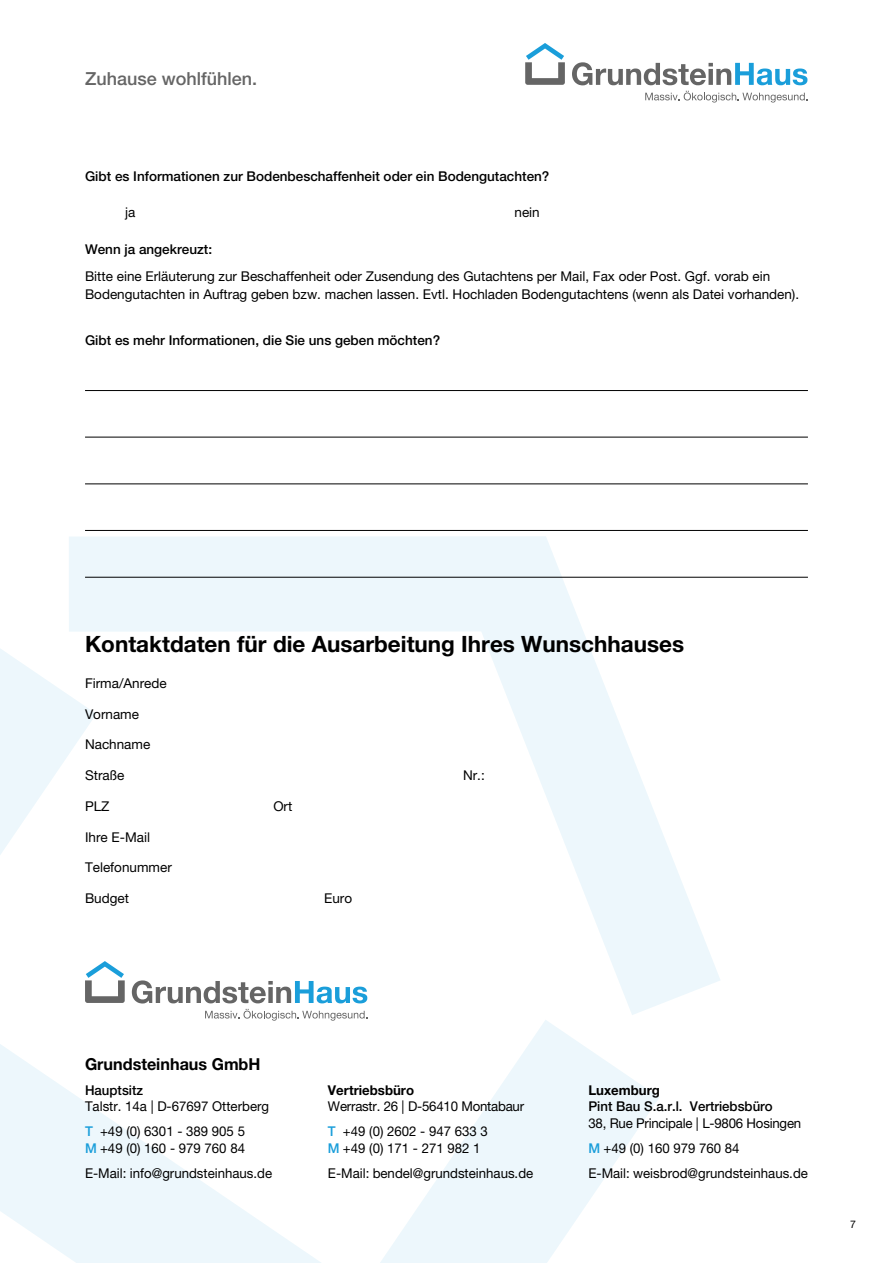
<style>
.page{position:relative;width:893px;height:1263px;background:#fff}
.page>*{position:absolute;margin:0;border:0;box-sizing:border-box;transform-origin:0 0}
.t1{font:22.5px "Helvetica Neue LT 75 Bd";color:#000}
.t2{font:18px "Helvetica Neue LT 65 Md";color:#656565}
.t3{font:16.5px "Helvetica Neue LT 75 Bd";color:#000}
.t4{font:13.5px/25px "Helvetica Neue LT 55 Rm";color:#000}
.t5{font:13.5px "Helvetica Neue LT 65 Md";color:#000}
.t6{font:13.5px "Helvetica Neue LT 75 Bd";color:#000}
.t7{font:10.5px "Helvetica Neue LT 55 Rm";color:#000}
.s1{font-family:"Helvetica Neue LT 65 Md";color:#1a9eda}
</style>
<div class="page">
<svg style="left:69px;top:536px;width:652px;height:468px;fill:#edf7fc"></svg>
<svg style="left:0;top:636px;width:660px;height:627px"></svg>
<hr style="left:85px;top:390px;width:723px;height:1px;background:#000">
<hr style="left:85px;top:483px;width:723px;height:1px;background:#000">
<hr style="left:85px;top:577px;width:723px;height:1px;background:#000">
<hr style="left:85px;top:437px;width:723px;height:1px;background:#000">
<hr style="left:85px;top:530px;width:723px;height:1px;background:#000">
<svg style="left:525px;top:43px;width:40px;height:42px"></svg>
<svg style="left:572px;top:62px;width:235px;height:23px"></svg>
<svg style="left:645px;top:91px;width:163px;height:12px"></svg>
<svg style="left:85px;top:961px;width:40px;height:42px"></svg>
<svg style="left:132px;top:980px;width:235px;height:23px"></svg>
<svg style="left:205px;top:1009px;width:162px;height:12px"></svg>
<h2 class="t2" style="left:85px;top:68px;width:174px">Zuhause wohlfühlen.</h2>
<p class="t5" style="left:85px;top:168px;width:466px">Gibt es Informationen zur Bodenbeschaffenheit oder ein Bodengutachten?</p>
<p class="t4" style="left:125px;top:200px;width:12px">ja</p>
<p class="t4" style="left:514px;top:200px;width:27px">nein</p>
<p class="t5" style="left:85px;top:241px;width:129px">Wenn ja angekreuzt:</p>
<p class="t4" style="left:85px;top:267px;width:716px;line-height:18px">Bitte eine Erläuterung zur Beschaffenheit oder Zusendung des Gutachtens per Mail, Fax oder Post. Ggf. vorab ein<br>Bodengutachten in Auftrag geben bzw. machen lassen. Evtl. Hochladen Bodengutachtens (wenn als Datei vorhanden).</p>
<p class="t5" style="left:85px;top:332px;width:357px">Gibt es mehr Informationen, die Sie uns geben möchten?</p>
<h1 class="t1" style="left:85px;top:629px;width:601px">Kontaktdaten für die Ausarbeitung Ihres Wunschhauses</h1>
<p class="t4" style="left:85px;top:670px;width:83px">Firma/Anrede</p>
<p class="t4" style="left:85px;top:701px;width:56px">Vorname</p>
<p class="t4" style="left:85px;top:732px;width:67px">Nachname</p>
<p class="t4" style="left:85px;top:762px;width:41px">Straße</p>
<p class="t4" style="left:463px;top:762px;width:23px">Nr.:</p>
<p class="t4" style="left:85px;top:793px;width:26px">PLZ</p>
<p class="t4" style="left:273px;top:793px;width:21px">Ort</p>
<p class="t4" style="left:85px;top:824px;width:67px">Ihre E-Mail</p>
<p class="t4" style="left:85px;top:855px;width:88px">Telefonummer</p>
<p class="t4" style="left:85px;top:885px;width:46px">Budget</p>
<p class="t4" style="left:324px;top:885px;width:29px">Euro</p>
<p class="t3" style="left:85px;top:1053px;width:177px">Grundsteinhaus GmbH</p>
<p class="t5" style="left:85px;top:1082px;width:60px">Hauptsitz</p>
<p class="t4" style="left:85px;top:1093px;width:186px">Talstr. 14a | D-67697 Otterberg<br><span class="s1">T</span> +49 (0) 6301 - 389 905 5</p>
<p class="t4" style="left:85px;top:1135px;width:189px"><span class="s1">M</span> +49 (0) 160 - 979 760 84<br>E-Mail: info@grundsteinhaus.de</p>
<p class="t6" style="left:328px;top:1081px;width:88px">Vertriebsbüro</p>
<p class="t4" style="left:328px;top:1094px;width:198px">Werrastr. 26 | D-56410 Montabaur<br><span class="s1">T</span> +49 (0) 2602 - 947 633 3</p>
<p class="t4" style="left:328px;top:1135px;width:207px"><span class="s1">M</span> +49 (0) 171 - 271 982 1<br>E-Mail: bendel@grundsteinhaus.de</p>
<p class="t6" style="left:588px;top:1081px;width:73px">Luxemburg</p>
<p class="t5" style="left:588px;top:1098px;width:186px">Pint Bau S.a.r.l. Vertriebsbüro</p>
<p class="t4" style="left:588px;top:1110px;width:221px">38, Rue Principale | L-9806 Hosingen<br><span class="s1">M</span> +49 (0) 160 979 760 84<br>E-Mail: weisbrod@grundsteinhaus.de</p>
<p class="t7" style="left:850px;top:1218px;width:7px">7</p>
</div>
